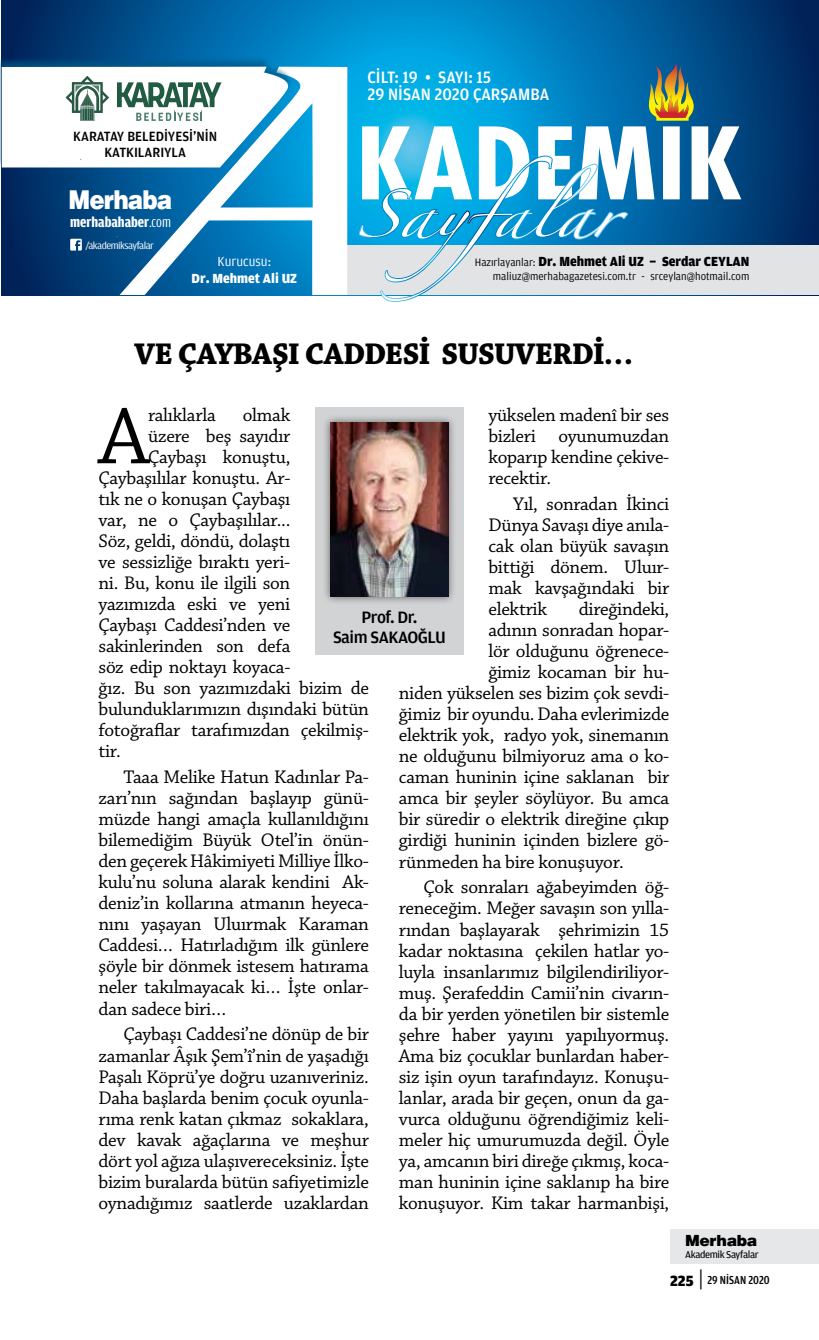
<style>
.page{position:relative;width:819px;height:1340px;background:#fff}
.page>*{position:absolute;margin:0;border:0;box-sizing:border-box;transform-origin:0 0}
.t1{font:83.83px "Chaparral Pro";color:#000}
.t2{font:42.7px "Zapfino";color:#fff;scale:1.2 1}
.t3{font:700 31.5px "Chaparral Pro";letter-spacing:-.025em;color:#000}
.t4{font:900 26.6px "Helvetica";letter-spacing:-.04em;color:#fff;scale:.87 1}
.t5{font:19.25px/21px "Chaparral Pro";letter-spacing:-.015em;color:#000;text-align:justify}
.t6{font:500 17.5px/17.5px "Toprak";color:#fff;scale:.93 1}
.t7{font:500 17.5px/19.2px "Toprak";letter-spacing:-.03em;color:#000;text-align:center}
.t8{font:900 15.75px "Helvetica";letter-spacing:-.03em;color:#000}
.t9{font:700 15.05px "Toprak Comp";color:#fff;scale:1.2 1}
.t10{font:500 14.17px/16.3px "Toprak";color:#000;text-align:center;scale:.95 1}
.t11{font:700 14px "Toprak";color:#000;scale:.95 1}
.t12{font:700 14px "Toprak";color:#fff;scale:.95 1}
.t13{font:14px "Toprak";color:#fff;scale:.95 1}
.t14{font:500 12.25px "Toprak Cond";color:#000}
.t15{font:11.38px "Toprak";color:#000;scale:.95 1}
.t16{font:10.5px "Toprak Cond";letter-spacing:-.04em;color:#fff;scale:1.21 1}
.t17{font:10.5px "Toprak";letter-spacing:-.04em;color:#000}
.s1{font-weight:400}
.s2{font-weight:400;font-size:11.38px}
.s3{font-family:"Toprak";font-weight:700;font-size:15.75px}
.s4{font-family:"Toprak";font-weight:300;font-size:24.5px}
</style>
<div class="page">
<div style="left:670px;top:1229px;width:149px;height:35px;background:#e6e7e8"></div>
<div style="left:315px;top:407px;width:148px;height:247px;background:#d1d3d4"></div>
<div style="left:321px;top:414px;width:136px;height:191px;background:#000;opacity:.5"></div>
<img style="left:330px;top:422px;width:118px;height:175px">
<svg style="left:2px;top:0;width:817px;height:295px;background:#00538f"></svg>
<div style="left:316px;top:245px;width:503px;height:50px;background:#e2e3e4"></div>
<svg style="left:119px;top:66px;width:239px;height:230px"></svg>
<svg style="left:358px;top:63px;width:383px;height:239px"></svg>
<svg style="left:70px;top:239px;width:12px;height:11px"></svg>
<div style="left:0;top:56px;width:293px;height:112px;background:#005785;opacity:.75"></div>
<svg style="left:0;top:65px;width:297px;height:104px"></svg>
<p class="t10" style="left:73px;top:128px;width:153px">KARATAY BELEDİYESİ’NİN<br>KATKILARIYLA</p>
<h3 class="t4" style="left:68px;top:183px;width:121px">Merhaba</h3>
<p class="t9" style="left:70px;top:213px;width:86px">merhabahaber<span class="s1">.com</span></p>
<p class="t16" style="left:85px;top:239px;width:58px">/akademiksayfalar</p>
<p class="t13" style="left:217px;top:253px;width:58px">Kurucusu:</p>
<p class="t12" style="left:191px;top:271px;width:112px">Dr. Mehmet Ali UZ</p>
<p class="t6" style="left:367px;top:68px;width:197px">CİLT: 19 • SAYI: 15<br>29 NİSAN 2020 ÇARŞAMBA</p>
<h2 class="t2" style="left:356px;top:196px;width:234px">Sayfalar</h2>
<p class="t11" style="left:475px;top:254px;width:290px"><span class="s2">Hazırlayanlar:</span> Dr. Mehmet Ali UZ - Serdar CEYLAN</p>
<p class="t15" style="left:493px;top:270px;width:271px">maliuz@merhabagazetesi.com.tr - srceylan@hotmail.com</p>
<h3 class="t3" style="left:134px;top:336px;width:501px">VE ÇAYBAŞI CADDESİ SUSUVERDİ…</h3>
<h1 class="t1" style="left:98px;top:390px;width:52px">A</h1>
<p class="t5" style="left:148px;top:405px;width:69px">ralıklarla</p>
<p class="t5" style="left:243px;top:405px;width:49px">olmak</p>
<p class="t5" style="left:488px;top:405px;width:182px">yükselen madenî bir ses bizleri oyunumuzdan koparıp kendine çekive&shy;recektir.</p>
<p class="t5" style="left:488px;top:494px;width:182px;text-indent:25px">Yıl, sonradan İkinci Dünya Savaşı diye anıla&shy;cak olan büyük savaşın bittiği dönem. Uluır&shy;mak kavşağındaki bir elektrik</p>
<p class="t5" style="left:148px;top:426px;width:144px">üzere beş sayıdır</p>
<p class="t5" style="left:148px;top:447px;width:144px">Çaybaşı konuştu,</p>
<p class="t5" style="left:98px;top:468px;width:193px">Çaybaşılılar konuştu. Ar-</p>
<p class="t5" style="left:98px;top:489px;width:193px">tık ne o konuşan Çaybaşı</p>
<p class="t5" style="left:98px;top:510px;width:193px">var, ne o Çaybaşılılar...</p>
<p class="t5" style="left:98px;top:531px;width:193px">Söz, geldi, döndü, dolaştı</p>
<p class="t5" style="left:98px;top:552px;width:193px">ve sessizliğe bıraktı yeri-</p>
<p class="t5" style="left:98px;top:573px;width:193px">ni. Bu, konu ile ilgili son</p>
<p class="t5" style="left:98px;top:594px;width:193px">yazımızda eski ve yeni</p>
<p class="t5" style="left:98px;top:615px;width:193px">Çaybaşı Caddesi’nden ve</p>
<p class="t5" style="left:98px;top:636px;width:193px">sakinlerinden son defa</p>
<p class="t5" style="left:98px;top:657px;width:193px">söz edip noktayı koyaca-</p>
<p class="t5" style="left:98px;top:678px;width:272px">ğız. Bu son yazımızdaki bizim de</p>
<p class="t5" style="left:98px;top:699px;width:272px">bulunduklarımızın dışındaki bütün</p>
<p class="t5" style="left:98px;top:720px;width:272px">fotoğraflar tarafımızdan çekilmiş-</p>
<p class="t5" style="left:98px;top:741px;width:24px">tir.</p>
<p class="t5" style="left:98px;top:767px;width:272px;text-indent:25px">Taaa Melike Hatun Kadınlar Pa&shy;zarı’nın sağından başlayıp günü&shy;müzde hangi amaçla kullanıldığını bilemediğim Büyük Otel’in önün&shy;den geçerek Hâkimiyeti Milliye İlko&shy;kulu’nu soluna alarak kendini Ak&shy;deniz’in kollarına atmanın heyeca&shy;nını yaşayan Uluırmak Karaman Caddesi… Hatırladığım ilk günlere şöyle bir dönmek istesem hatırama neler takılmayacak ki… İşte onlar&shy;dan sadece biri…</p>
<p class="t5" style="left:98px;top:1024px;width:272px;text-indent:25px">Çaybaşı Caddesi’ne dönüp de bir zamanlar Âşık Şem’î’nin de yaşadığı Paşalı Köprü’ye doğru uzanıveriniz.<br>Daha başlarda benim çocuk oyunla&shy;rıma renk katan çıkmaz sokaklara, dev kavak ağaçlarına ve meşhur dört yol ağıza ulaşıvereceksiniz. İşte bizim buralarda bütün safiyetimizle oynadığımız saatlerde uzaklardan</p>
<p class="t5" style="left:578px;top:599px;width:92px">direğindeki,</p>
<p class="t5" style="left:488px;top:620px;width:182px">adının sonradan hopar-</p>
<p class="t5" style="left:488px;top:641px;width:182px">lör olduğunu öğrenece-</p>
<p class="t5" style="left:488px;top:662px;width:182px">ğimiz kocaman bir hu-</p>
<p class="t5" style="left:399px;top:683px;width:272px">niden yükselen ses bizim çok sevdi-</p>
<p class="t5" style="left:399px;top:704px;width:272px">ğimiz bir oyundu. Daha evlerimizde</p>
<p class="t5" style="left:399px;top:725px;width:272px">elektrik yok, radyo yok, sinemanın</p>
<p class="t5" style="left:399px;top:746px;width:272px">ne olduğunu bilmiyoruz ama o ko-</p>
<p class="t5" style="left:399px;top:767px;width:272px">caman huninin içine saklanan bir</p>
<p class="t5" style="left:399px;top:788px;width:272px">amca bir şeyler söylüyor. Bu amca</p>
<p class="t5" style="left:399px;top:809px;width:272px">bir süredir o elektrik direğine çıkıp</p>
<p class="t5" style="left:399px;top:830px;width:272px">girdiği huninin içinden bizlere gö-</p>
<p class="t5" style="left:399px;top:851px;width:226px">rünmeden ha bire konuşuyor.</p>
<p class="t5" style="left:399px;top:877px;width:272px;text-indent:25px">Çok sonraları ağabeyimden öğ&shy;reneceğim. Meğer savaşın son yılla&shy;rından başlayarak şehrimizin 15 kadar noktasına çekilen hatlar yo&shy;luyla insanlarımız bilgilendiriliyor&shy;muş. Şerafeddin Camii’nin civarın&shy;da bir yerden yönetilen bir sistemle şehre haber yayını yapılıyormuş.<br>Ama biz çocuklar bunlardan haber&shy;siz işin oyun tarafındayız. Konuşu&shy;lanlar, arada bir geçen, onun da ga&shy;vurca olduğunu öğrendiğimiz keli&shy;meler hiç umurumuzda değil. Öyle ya, amcanın biri direğe çıkmış, koca&shy;man huninin içine saklanıp ha bire konuşuyor. Kim takar harmanbişi,</p>
<p class="t7" style="left:333px;top:607px;width:114px">Prof. Dr.<br>Saim SAKAOĞLU</p>
<p class="t8" style="left:685px;top:1230px;width:73px">Merhaba</p>
<p class="t17" style="left:685px;top:1248px;width:75px">Akademik Sayfalar</p>
<p class="t14" style="left:670px;top:1273px;width:101px"><span class="s3">225</span> <span class="s4">|</span> 29 NİSAN 2020</p>
</div>
